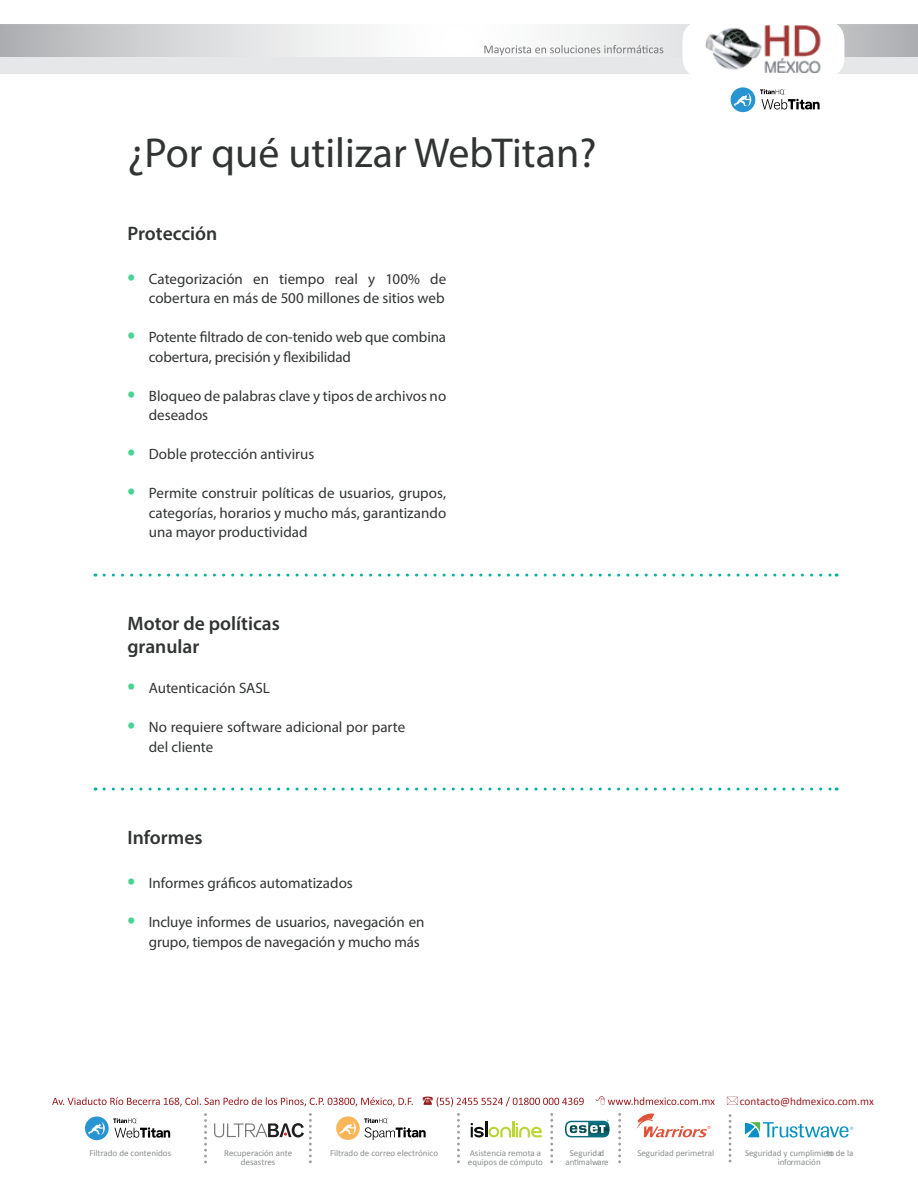
<style>
.page{position:relative;width:918px;height:1188px;background:#fff}
.page>*{position:absolute;margin:0;border:0;box-sizing:border-box;transform-origin:0 0}
.t1{font:42px "Myriad Pro";color:#323333}
.t2{font:600 19.5px/23.4px "Myriad Pro";color:#323333}
.t3{font:15px/19.5px "Myriad Pro";letter-spacing:-.005em;color:#323333}
.t4{font:11.25px "Calibri";color:#991b1e}
.t5{font:9px/9px "Calibri";color:#8a8c8e;text-align:center}
.s1{font-family:"Helvetica cyr";font-weight:700;font-size:18px;color:#49d492}
</style>
<div class="page">
<svg style="left:52px;top:1097px;width:361px;height:9px"></svg>
<svg style="left:423px;top:1097px;width:161px;height:10px"></svg>
<svg style="left:596px;top:1096px;width:119px;height:9px"></svg>
<svg style="left:727px;top:1097px;width:11px;height:8px"></svg>
<svg style="left:618px;top:1113px;width:3px;height:50px"></svg>
<svg style="left:550px;top:1113px;width:3px;height:50px"></svg>
<svg style="left:457px;top:1113px;width:3px;height:50px"></svg>
<svg style="left:204px;top:1113px;width:3px;height:50px"></svg>
<svg style="left:729px;top:1114px;width:2px;height:48px"></svg>
<svg style="left:574px;top:1159px;width:4px;height:6px"></svg>
<svg style="left:636px;top:1114px;width:74px;height:23px"></svg>
<div style="left:0;top:57px;width:918px;height:17px;background:#e6e7e8"></div>
<div style="left:683px;top:21px;width:161px;height:56px;background:#fff;border-radius:18px"></div>
<img style="left:714px;top:57px;width:107px;height:16px">
<svg style="left:0;top:24px;width:918px;height:33px"></svg>
<div style="left:85px;top:1117px;width:24px;height:23px;background:#2994d2;border-radius:50%"></div>
<svg style="left:88px;top:1121px;width:17px;height:14px"></svg>
<svg style="left:113px;top:1118px;width:57px;height:20px"></svg>
<div style="left:336px;top:1116px;width:24px;height:24px;background:#fcb65a;border-radius:50%"></div>
<svg style="left:339px;top:1121px;width:17px;height:14px"></svg>
<svg style="left:364px;top:1118px;width:62px;height:22px"></svg>
<svg style="left:214px;top:1113px;width:98px;height:50px"></svg>
<svg style="left:471px;top:1121px;width:71px;height:16px"></svg>
<svg style="left:565px;top:1120px;width:45px;height:17px"></svg>
<svg style="left:745px;top:1122px;width:108px;height:16px"></svg>
<div style="left:731px;top:87px;width:24px;height:25px;background:#2994d2;border-radius:50%"></div>
<svg style="left:734px;top:93px;width:17px;height:14px"></svg>
<svg style="left:760px;top:89px;width:60px;height:21px"></svg>
<svg style="left:104px;top:574px;width:733px;height:3px"></svg>
<svg style="left:104px;top:788px;width:733px;height:3px"></svg>
<h1 class="t1" style="left:128px;top:127px;width:470px">¿Por qué utilizar WebTitan?</h1>
<h2 class="t2" style="left:128px;top:221px;width:91px">Protección</h2>
<p class="t3" style="left:128px;top:269px;width:320px;text-align:right"><span class="s1">•</span> Categorización en tiempo real y 100% de cobertura en más de 500 millones de sitios web</p>
<p class="t3" style="left:149px;top:327px;width:299px;text-indent:-21px"><span class="s1">•</span> Potente filtrado de con-tenido web que combina cobertura, precisión y flexibilidad</p>
<p class="t3" style="left:149px;top:386px;width:299px;text-indent:-21px"><span class="s1">•</span> Bloqueo de palabras clave y tipos de archivos no deseados</p>
<p class="t3" style="left:128px;top:444px;width:188px"><span class="s1">•</span> Doble protección antivirus</p>
<p class="t3" style="left:149px;top:483px;width:299px;text-align:justify;text-indent:-21px"><span class="s1">•</span> Permite construir políticas de usuarios, grupos, categorías, horarios y mucho más, garantizando una mayor productividad</p>
<h2 class="t2" style="left:128px;top:611px;width:154px">Motor de políticas granular</h2>
<p class="t3" style="left:128px;top:678px;width:144px"><span class="s1">•</span> Autenticación SASL</p>
<p class="t3" style="left:149px;top:717px;width:258px;text-indent:-21px"><span class="s1">•</span> No requiere software adicional por parte del cliente</p>
<h2 class="t2" style="left:128px;top:825px;width:77px">Informes</h2>
<p class="t3" style="left:128px;top:873px;width:227px"><span class="s1">•</span> Informes gráficos automatizados</p>
<p class="t3" style="left:149px;top:912px;width:277px;text-indent:-21px"><span class="s1">•</span> Incluye informes de usuarios, navegación en grupo, tiempos de navegación y mucho más</p>
<p class="t4" style="left:740px;top:1094px;width:136px">contacto@hdmexico.com.mx</p>
<p class="t5" style="left:224px;top:1148px;width:70px">Recuperación ante desastres</p>
<p class="t5" style="left:745px;top:1148px;width:110px">Seguridad y cumplimiento de la información</p>
<p class="t5" style="left:89px;top:1148px;width:83px">Filtrado de contenidos</p>
<p class="t5" style="left:330px;top:1148px;width:110px">Filtrado de correo electrónico</p>
<p class="t5" style="left:566px;top:1148px;width:45px">Seguridad an malware</p>
<p class="t5" style="left:637px;top:1148px;width:78px">Seguridad perimetral</p>
<p class="t5" style="left:468px;top:1148px;width:77px;text-align:left">Asistencia remota a equipos de cómputo</p>
</div>
